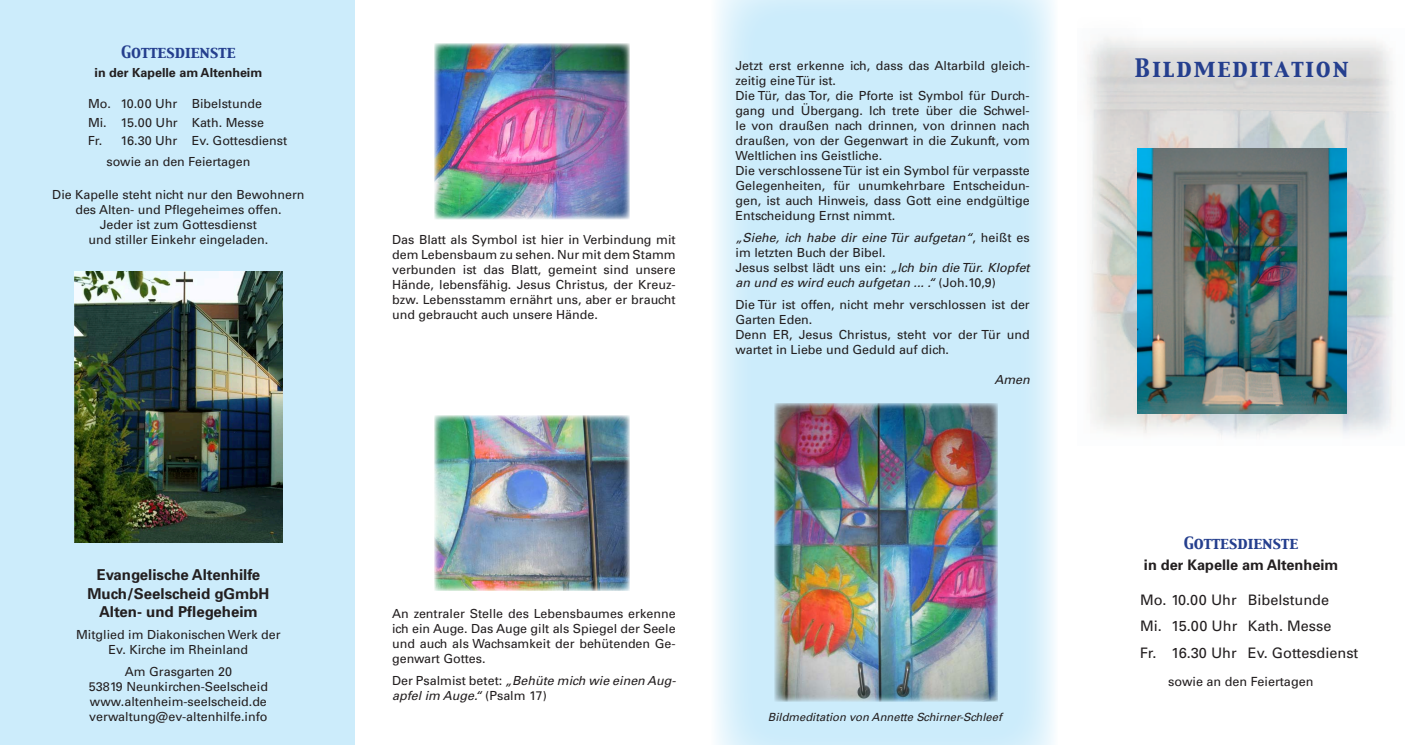
<style>
.page{position:relative;width:1418px;height:745px;background:#fff}
.page>*{position:absolute;margin:0;border:0;box-sizing:border-box;transform-origin:0 0}
.t1{font:22.5px "Capitals";letter-spacing:.085em;color:#253f8e}
.t2{font:700 15px/18px "Univers";color:#231f20;text-align:center}
.t3{font:15px "Capitals";color:#253f8e}
.t4{font:14.5px/26.1px "Univers";color:#231f20}
.t5{font:700 14.5px "Univers";color:#231f20}
.t6{font:12.62px "Univers";color:#231f20}
.t7{font:12.5px/15px "Univers";color:#231f20}
.t8{font:italic 12.5px/15px "Univers";color:#231f20}
.t9{font:700 12.5px "Univers";color:#231f20}
.t10{font:italic 11.25px "Univers";color:#231f20}
.s1{font-style:normal}
</style>
<div class="page">
<img style="left:1090px;top:41px;width:304px;height:396px">
<svg style="left:716px;top:0;width:338px;height:744px;background:#d0edfb"></svg>
<div style="left:0;top:0;width:354px;height:744px;background:#ccecfb"></div>
<img style="left:1086px;top:37px;width:58px;height:87px">
<img style="left:1137px;top:149px;width:209px;height:264px">
<img style="left:774px;top:403px;width:223px;height:297px">
<img style="left:434px;top:44px;width:195px;height:175px">
<img style="left:434px;top:415px;width:195px;height:175px">
<img style="left:74px;top:271px;width:208px;height:271px">
<p class="t3" style="left:121px;top:42px;width:116px">Gottesdienste</p>
<p class="t9" style="left:95px;top:64px;width:169px">in der Kapelle am Altenheim</p>
<p class="t7" style="left:88px;top:94px;width:201px;line-height:18.5px">Mo. 10.00 Uhr Bibelstunde<br>Mi. 15.00 Uhr Kath. Messe<br>Fr. 16.30 Uhr Ev. Gottesdienst</p>
<p class="t7" style="left:106px;top:154px;width:145px">sowie an den Feiertagen</p>
<p class="t7" style="left:52px;top:187px;width:254px;text-align:center">Die Kapelle steht nicht nur den Bewohnern des Alten- und Pflegeheimes offen.<br>Jeder ist zum Gottesdienst<br>und stiller Einkehr eingeladen.</p>
<p class="t2" style="left:87px;top:565px;width:183px">Evangelische Altenhilfe<br>Much/Seelscheid gGmbH<br>Alten- und Pflegeheim</p>
<p class="t7" style="left:76px;top:626px;width:206px;text-align:center">Mitglied im Diakonischen Werk der<br>Ev. Kirche im Rheinland</p>
<p class="t7" style="left:89px;top:663px;width:181px;text-align:center">Am Grasgarten 20<br>53819 Neunkirchen-Seelscheid www.altenheim-seelscheid.de verwaltung@ev-altenhilfe.info</p>
<p class="t7" style="left:392px;top:231px;width:285px;text-align:justify">Das Blatt als Symbol ist hier in Verbindung mit dem Lebensbaum zu sehen. Nur mit dem Stamm verbunden ist das Blatt, gemeint sind unsere Hände, lebensfähig. Jesus Christus, der Kreuz&shy;bzw. Lebensstamm ernährt uns, aber er braucht und gebraucht auch unsere Hände.</p>
<p class="t7" style="left:735px;top:57px;width:296px">Jetzt erst erkenne ich, dass das Altarbild gleich&shy;zeitig eine Tür ist.</p>
<h1 class="t1" style="left:1134px;top:52px;width:215px">Bildmeditation</h1>
<p class="t7" style="left:735px;top:87px;width:296px">Die Tür, das Tor, die Pforte ist Symbol für Durch&shy;gang und Übergang. Ich trete über die Schwel&shy;le von draußen nach drinnen, von drinnen nach draußen, von der Gegenwart in die Zukunft, vom Weltlichen ins Geistliche.<br>Die verschlossene Tür ist ein Symbol für verpasste Gelegenheiten, für unumkehrbare Entscheidun&shy;gen, ist auch Hinweis, dass Gott eine endgültige Entscheidung Ernst nimmt.</p>
<p class="t8" style="left:735px;top:230px;width:296px">„Siehe, ich habe dir eine Tür aufgetan“<span class="s1">, heißt es im letzten Buch der Bibel.<br>Jesus selbst lädt uns ein:</span> „Ich bin die Tür. Klopfet an und es wird euch aufgetan ... .“ <span class="s1">(Joh.10,9)</span></p>
<p class="t7" style="left:735px;top:297px;width:296px">Die Tür ist offen, nicht mehr verschlossen ist der Garten Eden.<br>Denn ER, Jesus Christus, steht vor der Tür und wartet in Liebe und Geduld auf dich.</p>
<p class="t8" style="left:994px;top:372px;width:37px">Amen</p>
<p class="t7" style="left:392px;top:605px;width:285px;text-align:justify">An zentraler Stelle des Lebensbaumes erkenne ich ein Auge. Das Auge gilt als Spiegel der Seele und auch als Wachsamkeit der behütenden Ge&shy;genwart Gottes.</p>
<p class="t8" style="left:392px;top:672px;width:285px"><span class="s1">Der Psalmist betet:</span> „Behüte mich wie einen Aug&shy;apfel im Auge.“ <span class="s1">(Psalm 17)</span></p>
<p class="t10" style="left:768px;top:709px;width:235px">Bildmeditation von Annette Schirner-Schleef</p>
<p class="t3" style="left:1183px;top:532px;width:116px">Gottesdienste</p>
<p class="t5" style="left:1143px;top:555px;width:196px">in der Kapelle am Altenheim</p>
<p class="t4" style="left:1139px;top:586px;width:220px">Mo. 10.00 Uhr Bibelstunde<br>Mi. 15.00 Uhr Kath. Messe<br>Fr. 16.30 Uhr Ev. Gottesdienst</p>
<p class="t6" style="left:1167px;top:673px;width:147px">sowie an den Feiertagen</p>
</div>
